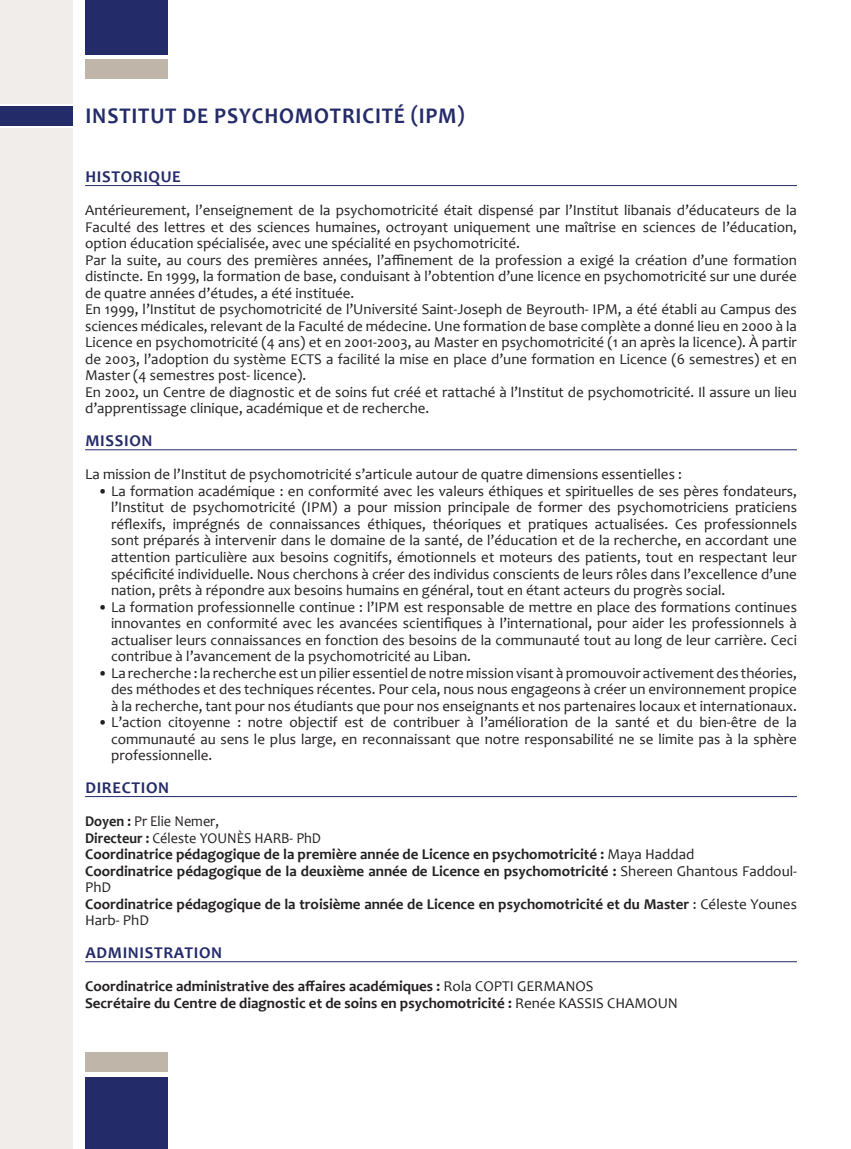
<style>
.page{position:relative;width:851px;height:1149px;background:#fff}
.page>*{position:absolute;margin:0;border:0;box-sizing:border-box;transform-origin:0 0}
.Title_name{font:700 22.5px "Candara";letter-spacing:.04em;color:#242b69;scale:.95 1}
.Title_Underline{font:700 16.5px "Candara";letter-spacing:.04em;color:#242b69}
.List_Paragraph{font:15px/16.5px "Candara";color:#231f20;text-align:justify}
.t1{font:700 15px/16.5px "Candara";color:#231f20}
.List_Paragraph-2{font:15px "Candara";color:#231f20;scale:.95 1}
.s1{font-weight:700}
.s2{font-weight:400}
</style>
<div class="page">
<div style="left:85px;top:1076px;width:83px;height:72px;background:#242b69"></div>
<div style="left:85px;top:1051px;width:83px;height:19px;background:#bfb5a9"></div>
<div style="left:85px;top:60px;width:83px;height:19px;background:#bfb5a9"></div>
<div style="left:85px;top:0;width:83px;height:54px;background:#242b69"></div>
<hr style="left:85px;top:185px;width:711px;height:1px;background:#242b69">
<hr style="left:85px;top:449px;width:711px;height:1px;background:#242b69">
<hr style="left:85px;top:796px;width:711px;height:1px;background:#242b69">
<hr style="left:85px;top:961px;width:711px;height:1px;background:#242b69">
<div style="left:0;top:106px;width:72px;height:19px;background:#242b69"></div>
<div style="left:0;top:0;width:72px;height:103px;background:#f1edea"></div>
<div style="left:0;top:129px;width:72px;height:1019px;background:#f1edea"></div>
<p class="Title_name" style="left:85px;top:102px;width:400px">INSTITUT DE PSYCHOMOTRICITÉ (IPM)</p>
<p class="Title_Underline" style="left:85px;top:167px;width:97px">HISTORIQUE</p>
<p class="List_Paragraph" style="left:85px;top:202px;width:713px">Antérieurement, l’enseignement de la psychomotricité était dispensé par l’Institut libanais d’éducateurs de la Faculté des lettres et des sciences humaines, octroyant uniquement une maîtrise en sciences de l’éducation, option éducation spécialisée, avec une spécialité en psychomotricité.</p>
<p class="List_Paragraph" style="left:85px;top:251px;width:713px">Par la suite, au cours des premières années, l’affinement de la profession a exigé la création d’une formation distincte. En 1999, la formation de base, conduisant à l’obtention d’une licence en psychomotricité sur une durée de quatre années d’études, a été instituée.</p>
<p class="List_Paragraph" style="left:85px;top:301px;width:713px">En 1999, l’Institut de psychomotricité de l’Université Saint-Joseph de Beyrouth- IPM, a été établi au Campus des sciences médicales, relevant de la Faculté de médecine. Une formation de base complète a donné lieu en 2000 à la Licence en psychomotricité (4 ans) et en 2001-2003, au Master en psychomotricité (1 an après la licence). À partir de 2003, l’adoption du système ECTS a facilité la mise en place d’une formation en Licence (6 semestres) et en Master (4 semestres post- licence).</p>
<p class="List_Paragraph" style="left:85px;top:383px;width:713px">En 2002, un Centre de diagnostic et de soins fut créé et rattaché à l’Institut de psychomotricité. Il assure un lieu d’apprentissage clinique, académique et de recherche.</p>
<p class="Title_Underline" style="left:85px;top:431px;width:69px">MISSION</p>
<p class="List_Paragraph" style="left:85px;top:466px;width:598px">La mission de l’Institut de psychomotricité s’articule autour de quatre dimensions essentielles :</p>
<p class="List_Paragraph" style="left:111px;top:482px;width:687px;text-indent:-13px">• La formation académique : en conformité avec les valeurs éthiques et spirituelles de ses pères fondateurs, l’Institut de psychomotricité (IPM) a pour mission principale de former des psychomotriciens praticiens réflexifs, imprégnés de connaissances éthiques, théoriques et pratiques actualisées. Ces professionnels sont préparés à intervenir dans le domaine de la santé, de l’éducation et de la recherche, en accordant une attention particulière aux besoins cognitifs, émotionnels et moteurs des patients, tout en respectant leur spécificité individuelle. Nous cherchons à créer des individus conscients de leurs rôles dans l’excellence d’une nation, prêts à répondre aux besoins humains en général, tout en étant acteurs du progrès social.</p>
<p class="List_Paragraph" style="left:111px;top:598px;width:687px;text-indent:-13px">• La formation professionnelle continue : l’IPM est responsable de mettre en place des formations continues innovantes en conformité avec les avancées scientifiques à l’international, pour aider les professionnels à actualiser leurs connaissances en fonction des besoins de la communauté tout au long de leur carrière. Ceci contribue à l’avancement de la psychomotricité au Liban.</p>
<p class="List_Paragraph" style="left:111px;top:664px;width:687px;text-indent:-13px">• La recherche : la recherche est un pilier essentiel de notre mission visant à promouvoir activement des théories, des méthodes et des techniques récentes. Pour cela, nous nous engageons à créer un environnement propice à la recherche, tant pour nos étudiants que pour nos enseignants et nos partenaires locaux et internationaux.</p>
<p class="List_Paragraph" style="left:111px;top:713px;width:687px;text-indent:-13px">• L’action citoyenne : notre objectif est de contribuer à l’amélioration de la santé et du bien-être de la communauté au sens le plus large, en reconnaissant que notre responsabilité ne se limite pas à la sphère professionnelle.</p>
<p class="Title_Underline" style="left:85px;top:777px;width:85px">DIRECTION</p>
<p class="List_Paragraph-2" style="left:85px;top:812px;width:142px"><span class="s1">Doyen :</span> Pr Elie Nemer,</p>
<p class="List_Paragraph-2" style="left:85px;top:828px;width:250px"><span class="s1">Directeur :</span> Céleste YOUNÈS HARB- PhD</p>
<p class="t1" style="left:85px;top:845px;width:610px">Coordinatrice pédagogique de la première année de Licence en psychomotricité : <span class="s2">Maya Haddad</span></p>
<p class="t1" style="left:85px;top:862px;width:713px">Coordinatrice pédagogique de la deuxième année de Licence en psychomotricité : <span class="s2">Shereen Ghantous Faddoul-<br>PhD</span></p>
<p class="t1" style="left:85px;top:895px;width:713px">Coordinatrice pédagogique de la troisième année de Licence en psychomotricité et du Master <span class="s2">: Céleste Younes<br>Harb- PhD</span></p>
<p class="Title_Underline" style="left:85px;top:942px;width:138px">ADMINISTRATION</p>
<p class="t1" style="left:85px;top:977px;width:510px">Coordinatrice administrative des affaires académiques : <span class="s2">Rola COPTI GERMANOS</span></p>
<p class="t1" style="left:85px;top:994px;width:594px">Secrétaire du Centre de diagnostic et de soins en psychomotricité : <span class="s2">Renée KASSIS CHAMOUN</span></p>
</div>
